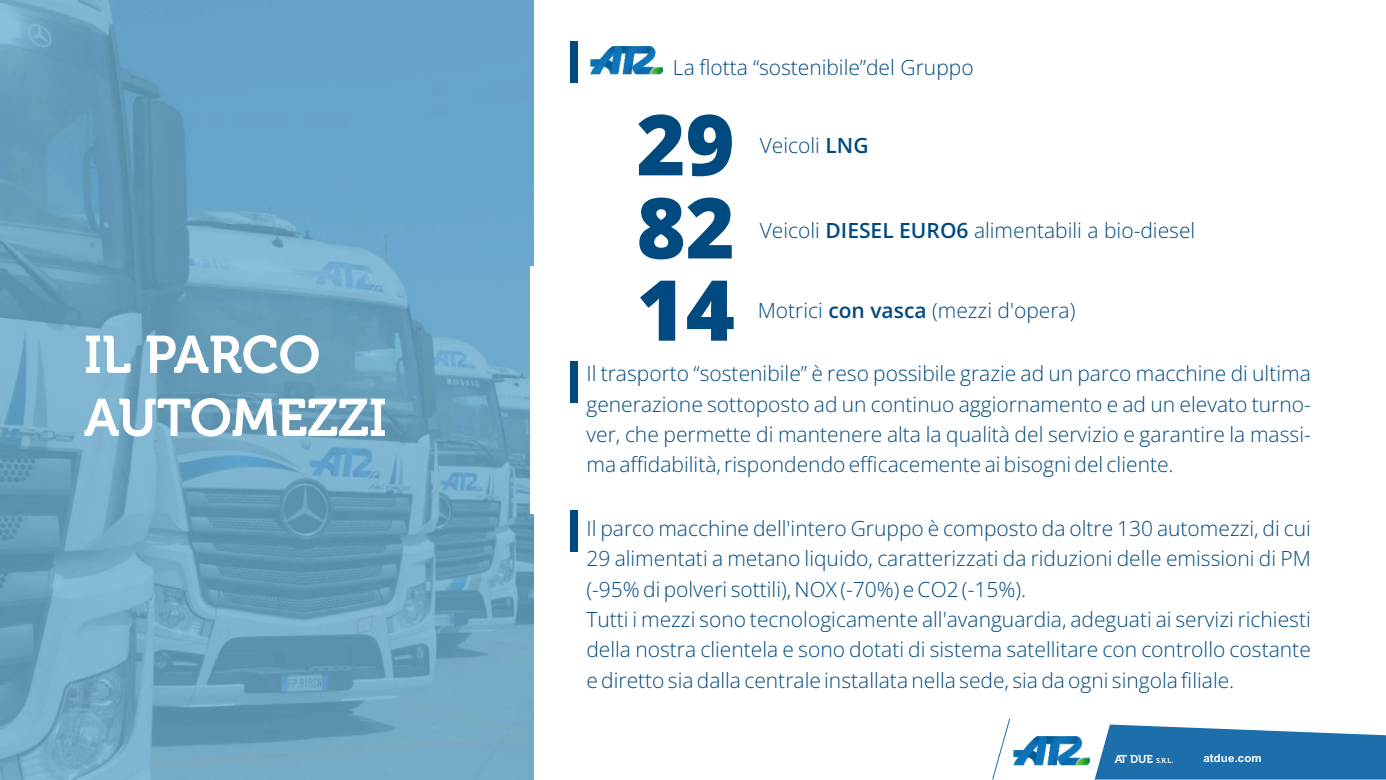
<style>
.page{position:relative;width:1386px;height:780px;background:#fff}
.page>*{position:absolute;margin:0;border:0;box-sizing:border-box;transform-origin:0 0}
.t1{font:800 84px/83.1px "Open Sans";color:#004a80}
.t2{font:52.5px/63px "Museo 700";letter-spacing:-.005em;color:#fefefe}
.t3{font:300 21px/30.3px "Open Sans";color:#004a80}
.t4{font:700 11.38px "Arial";letter-spacing:.015em;color:#fff}
.t5{font:7px "Museo 700";color:#fff}
.s1{font-weight:600}
.s2{font-size:11.38px}
</style>
<div class="page">
<img style="left:0;top:0;width:533px;height:779px">
<div style="left:529px;top:266px;width:8px;height:247px;background:#fff"></div>
<div style="left:570px;top:361px;width:8px;height:42px;background:#004a80"></div>
<div style="left:570px;top:510px;width:8px;height:42px;background:#004a80"></div>
<svg style="left:992px;top:718px;width:18px;height:62px"></svg>
<svg style="left:1094px;top:724px;width:291px;height:55px;background:#3a81b6"></svg>
<div style="left:570px;top:41px;width:8px;height:42px;background:#004a83"></div>
<img style="left:1013px;top:736px;width:77px;height:29px">
<img style="left:590px;top:46px;width:73px;height:28px">
<h2 class="t2" style="left:84px;top:328px;width:304px">IL PARCO<br>AUTOMEZZI</h2>
<p class="t3" style="left:672px;top:52px;width:302px">La flotta “sostenibile”del Gruppo</p>
<h1 class="t1" style="left:636px;top:101px;width:100px">29<br>82</h1>
<p class="t3" style="left:759px;top:129px;width:110px">Veicoli <span class="s1">LNG</span></p>
<p class="t3" style="left:759px;top:214px;width:437px">Veicoli <span class="s1">DIESEL EURO6</span> alimentabili a bio-diesel</p>
<h1 class="t1" style="left:636px;top:266px;width:100px">14</h1>
<p class="t3" style="left:757px;top:295px;width:319px">Motrici <span class="s1">con vasca</span> (mezzi d'opera)</p>
<p class="t3" style="left:586px;top:358px;width:725px;text-align:justify">Il trasporto “sostenibile” è reso possibile grazie ad un parco macchine di ultima generazione sottoposto ad un continuo aggiornamento e ad un elevato turno&shy;ver, che permette di mantenere alta la qualità del servizio e garantire la massi&shy;ma affidabilità, rispondendo efficacemente ai bisogni del cliente.</p>
<p class="t3" style="left:586px;top:513px;width:725px">Il parco macchine dell'intero Gruppo è composto da oltre 130 automezzi, di cui 29 alimentati a metano liquido, caratterizzati da riduzioni delle emissioni di PM (-95% di polveri sottili), NOX (-70%) e CO2 (-15%).<br>Tutti i mezzi sono tecnologicamente all'avanguardia, adeguati ai servizi richiesti della nostra clientela e sono dotati di sistema satellitare con controllo costante e diretto sia dalla centrale installata nella sede, sia da ogni singola filiale.</p>
<p class="t5" style="left:1114px;top:757px;width:60px"><span class="s2">AT DUE</span> S.R.L.</p>
<p class="t4" style="left:1203px;top:753px;width:60px">atdue.com</p>
</div>
